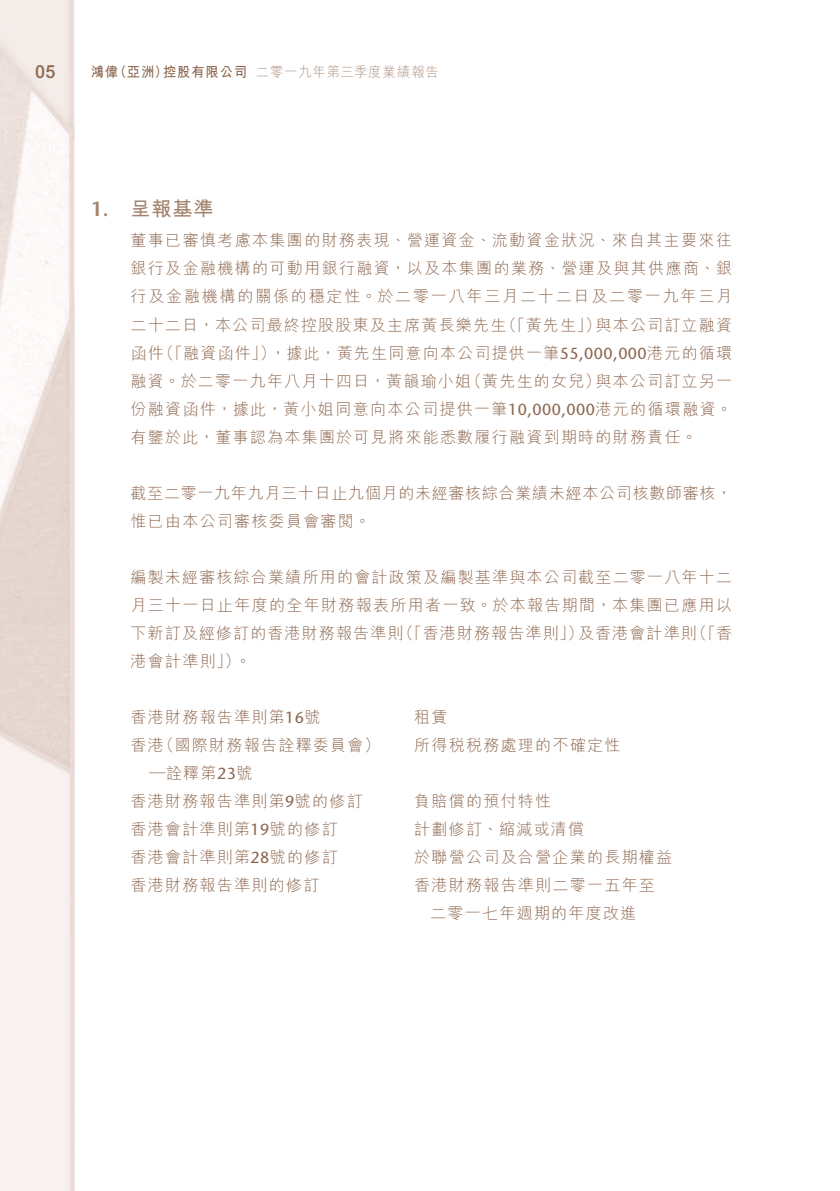
<style>
.page{position:relative;width:840px;height:1191px;background:#fff}
.page>*{position:absolute;margin:0;border:0;box-sizing:border-box;transform-origin:0 0}
.t1{font:700 20px "M Hei HK";color:#a3836e}
.t2{font:600 20px "Stone Sans Std";color:#a3836e}
.t3{font:500 18px "Arial MT Std";color:#8c664e}
.t4{font:300 16px/28px "M Hei HK";letter-spacing:.08em;color:#8c664e}
.t5{font:300 16px/28px "M Hei HK";letter-spacing:.045em;color:#8c664e}
.t6{font:300 14px "M Hei HK";letter-spacing:.065em;color:#af927f;scale:.95 1}
.t7{font:700 14px "M Hei HK";letter-spacing:.065em;color:#8c664e;scale:.95 1}
.s1{font-family:"Stone Sans Std";font-weight:500}
</style>
<div class="page">
<img style="left:0;top:0;width:75px;height:1191px">
<p class="t3" style="left:35px;top:61px;width:22px">05</p>
<p class="t7" style="left:91px;top:62px;width:30px">鴻偉</p>
<p class="t7" style="left:163px;top:62px;width:90px">控股有限公司</p>
<p class="t7" style="left:113px;top:62px;width:59px">（亞洲）</p>
<p class="t6" style="left:256px;top:62px;width:194px">二零一九年第三季度業績報告</p>
<p class="t2" style="left:91px;top:197px;width:19px">1.</p>
<p class="t1" style="left:130px;top:194px;width:84px">呈報基準</p>
<p class="t4" style="left:130px;top:226px;width:602px;text-align:right">董事已審慎考慮本集團的財務表現、營運資金、流動資金狀況、來自其主要來往銀行及金融機構的可動用銀行融資，以及本集團的業務、營運及與其供應商、銀行及金融機構的關係的穩定性。於二零一八年三月二十二日及二零一九年三月與本公司訂立融資</p>
<p class="t4" style="left:500px;top:310px;width:102px">（「黃先生」）</p>
<p class="t4" style="left:270px;top:310px;width:463px;text-indent:-139px">二十二日，本公司最終控股股東及主席黃長樂先生<br>，據此，黃先生同意向本公司提供一筆<span class="s1">55,000,000</span>港元的循環</p>
<p class="t4" style="left:158px;top:338px;width:119px">（「融資函件」）</p>
<p class="t4" style="left:130px;top:338px;width:35px">函件</p>
<p class="t4" style="left:465px;top:366px;width:137px">（黃先生的女兒）</p>
<p class="t4" style="left:130px;top:366px;width:602px">融資。於二零一九年八月十四日，黃韻瑜小姐<br>份融資函件，據此，黃小姐同意向本公司提供一筆<span class="s1">10,000,000</span>港元的循環融資。有鑒於此，董事認為本集團於可見將來能悉數履行融資到期時的財務責任。</p>
<p class="t4" style="left:595px;top:366px;width:138px">與本公司訂立另一</p>
<p class="t5" style="left:130px;top:478px;width:602px">截至二零一九年九月三十日止九個月的未經審核綜合業績未經本公司核數師審核，惟已由本公司審核委員會審閱。</p>
<p class="t4" style="left:130px;top:562px;width:603px;text-align:right">編製未經審核綜合業績所用的會計政策及編製基準與本公司截至二零一八年十二月三十一日止年度的全年財務報表所用者一致。於本報告期間，本集團已應用以（「香</p>
<p class="t4" style="left:397px;top:618px;width:187px">（「香港財務報告準則」）</p>
<p class="t4" style="left:577px;top:618px;width:120px">及香港會計準則</p>
<p class="t4" style="left:235px;top:618px;width:170px;text-indent:-104px">下新訂及經修訂的香港財務報告準則。</p>
<p class="t4" style="left:130px;top:646px;width:111px">港會計準則 (「</p>
<p class="t4" style="left:158px;top:702px;width:223px;text-indent:-28px">香港財務報告準則第<span class="s1">16</span>號<br>（國際財務報告詮釋委員會(</p>
<p class="t4" style="left:414px;top:702px;width:35px">租賃</p>
<p class="t4" style="left:149px;top:730px;width:104px;text-indent:-19px">香港<br>—詮釋第<span class="s1">23</span>號</p>
<p class="t4" style="left:414px;top:730px;width:207px">所得稅稅務處理的不確定性</p>
<p class="t4" style="left:414px;top:786px;width:138px">負賠償的預付特性</p>
<p class="t4" style="left:130px;top:786px;width:233px">香港財務報告準則第<span class="s1">9</span>號的修訂</p>
<p class="t4" style="left:130px;top:814px;width:209px">香港會計準則第<span class="s1">19</span>號的修訂</p>
<p class="t4" style="left:414px;top:814px;width:171px">計劃修訂、縮減或清償</p>
<p class="t4" style="left:130px;top:842px;width:209px">香港會計準則第<span class="s1">28</span>號的修訂</p>
<p class="t4" style="left:414px;top:842px;width:259px">於聯營公司及合營企業的長期權益</p>
<p class="t4" style="left:130px;top:870px;width:190px">香港財務報告準則的修訂</p>
<p class="t4" style="left:414px;top:870px;width:242px">香港財務報告準則二零一五年至</p>
<p class="t4" style="left:430px;top:898px;width:207px">二零一七年週期的年度改進</p>
</div>
